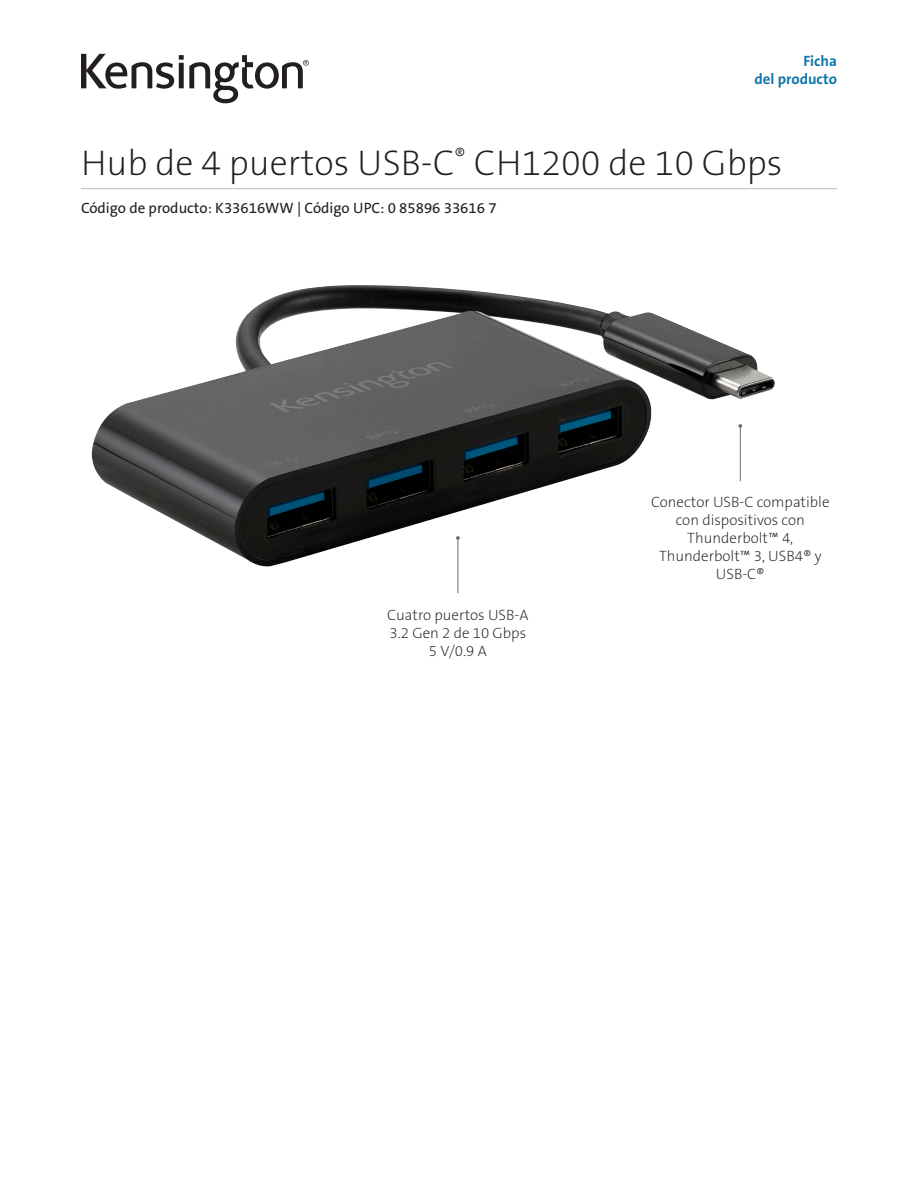
<style>
.page{position:relative;width:918px;height:1188px;background:#fff}
.page>*{position:absolute;margin:0;border:0;box-sizing:border-box;transform-origin:0 0}
.Product_Name{font:36px "The Sans KENSINGTON2 XL";color:#231f20}
.Image_Body{font:15px/18px "The Sans KENSINGTON2 XL";color:#231f20;text-align:center}
.Part_No__UPC{font:15px "The Sans KENSINGTON5 Rg";color:#231f20}
.Filetype_Header_Blue{font:15px "The Sans KENSINGTON7 Bd";color:#0e76ae}
</style>
<div class="page">
<svg style="left:81px;top:54px;width:228px;height:49px"></svg>
<hr style="left:81px;top:188px;width:756px;height:1px;background:#bcbdc0">
<hr style="left:458px;top:538px;width:1px;height:55px;background:#6b6b6b">
<img style="left:92px;top:285px;width:683px;height:281px">
<p class="Filetype_Header_Blue" style="left:803px;top:53px;width:35px">Ficha</p>
<p class="Filetype_Header_Blue" style="left:755px;top:71px;width:84px">del producto</p>
<h1 class="Product_Name" style="left:81px;top:143px;width:703px">Hub de 4 puertos USB-C<sup>®</sup> CH1200 de 10 Gbps</h1>
<h2 class="Part_No__UPC" style="left:81px;top:200px;width:417px">Código de producto: K33616WW | Código UPC: 0 85896 33616 7</h2>
<p class="Image_Body" style="left:387px;top:606px;width:143px">Cuatro puertos USB-A<br>3.2 Gen 2 de 10 Gbps<br>5 V/0.9 A</p>
<p class="Image_Body" style="left:651px;top:494px;width:180px">Conector USB-C compatible con dispositivos con<br>Thunderbolt™ 4,<br>Thunderbolt™ 3, USB4® y<br>USB-C®</p>
</div>
